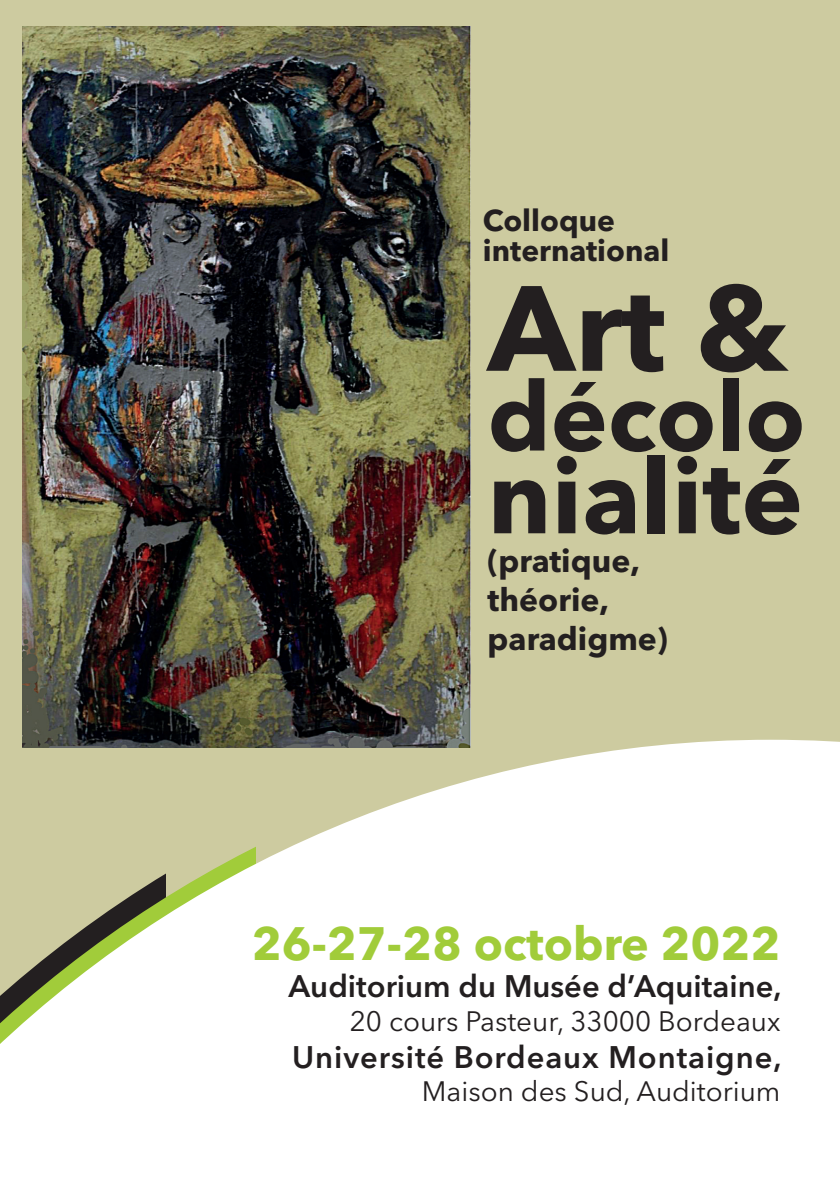
<style>
.page{position:relative;width:840px;height:1191px;background:#fff}
.page>*{position:absolute;margin:0;border:0;box-sizing:border-box;transform-origin:0 0}
.t1{font:700 119.6px "Avenir Next LT Pro";color:#231f20}
.t2{font:700 103.6px "Avenir Next LT Pro";color:#231f20}
.t3{font:700 95.6px "Avenir Next LT Pro";color:#231f20}
.t4{font:700 46.4px "Avenir Next LT Pro";color:#a1cc3a}
.t5{font:700 31.8px/38.8px "Avenir Next LT Pro";color:#231f20}
.t6{font:600 31px "Avenir Next LT Pro";color:#231f20}
.t7{font:600 31px "Avenir Next LT Pro";letter-spacing:.02em;color:#231f20}
.t8{font:700 29.8px/29.8px "Avenir Next LT Pro";color:#231f20}
.t9{font:27.8px "Avenir Next LT Pro";color:#231f20}
</style>
<div class="page">
<div style="left:0;top:0;width:839px;height:1066px;background:#cdcba0"></div>
<img style="left:23px;top:26px;width:447px;height:713px">
<svg style="left:22px;top:704px;width:143px;height:20px;background:#2c2a25"></svg>
<svg style="left:22px;top:724px;width:234px;height:15px;background:#2e2e25"></svg>
<svg style="left:22px;top:739px;width:817px;height:155px;fill:#fff"></svg>
<svg style="left:13px;top:894px;width:826px;height:91px;background:#eff0e8"></svg>
<div style="left:0;top:985px;width:839px;height:81px;background:#fff"></div>
<p class="t8" style="left:482px;top:205px;width:188px">Colloque international</p>
<h1 class="t1" style="left:487px;top:255px;width:302px">Art &amp;</h1>
<h3 class="t3" style="left:487px;top:358px;width:319px">décolo</h3>
<h2 class="t2" style="left:487px;top:433px;width:317px">nialité</h2>
<p class="t5" style="left:487px;top:541px;width:181px">(pratique, théorie, paradigme)</p>
<h3 class="t4" style="left:252px;top:915px;width:530px">26-27-28 octobre 2022</h3>
<p class="t6" style="left:288px;top:967px;width:494px">Auditorium du Musée d’Aquitaine,</p>
<p class="t9" style="left:349px;top:1004px;width:432px">20 cours Pasteur, 33000 Bordeaux</p>
<p class="t7" style="left:292px;top:1038px;width:490px">Université Bordeaux Montaigne,</p>
<p class="t9" style="left:421px;top:1075px;width:360px">Maison des Sud, Auditorium</p>
</div>
